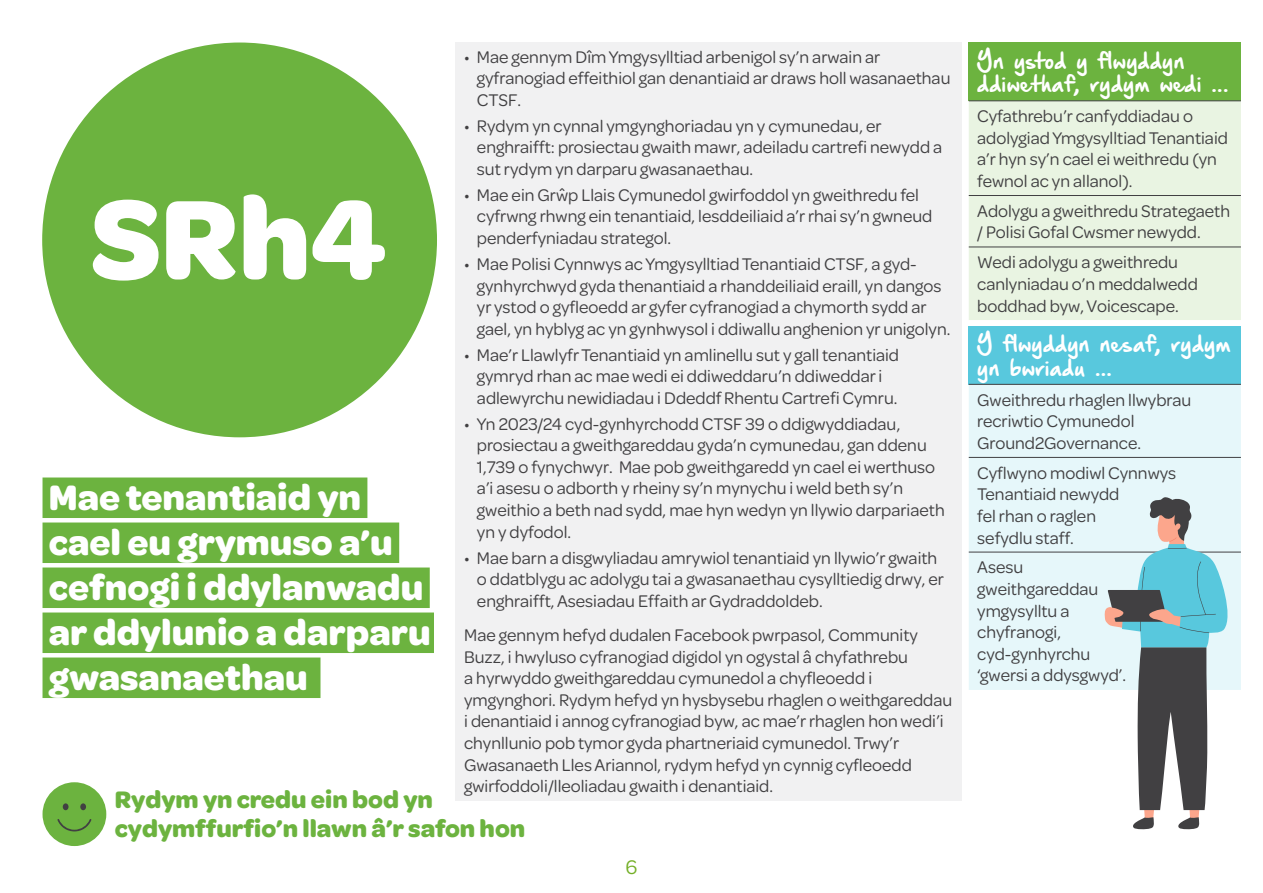
<style>
.page{position:relative;width:1263px;height:893px;background:#fff}
.page>*{position:absolute;margin:0;border:0;box-sizing:border-box;transform-origin:0 0}
.t1{font:700 120px "Omnes";color:#fff}
.t2{font:700 37.5px/45px "Omnes";color:#fff}
.t3{font:700 25.5px/28.5px "Omnes";color:#6cb33f}
.t4{font:21px "Omnes";color:#74af27}
.t5{font:19.5px/23.4px "Hand Of Sean Demo";color:#fff}
.t6{font:18px/21.6px "Omnes";color:#414042}
</style>
<div class="page">
<div style="left:456px;top:43px;width:506px;height:758px;background:#f1f1f2"></div>
<div style="left:969px;top:43px;width:272px;height:58px;background:#6cb33f"></div>
<div style="left:969px;top:101px;width:272px;height:219px;background:#e9f4e2"></div>
<hr style="left:969px;top:100px;width:272px;height:1px;background:#414042">
<hr style="left:969px;top:195px;width:272px;height:1px;background:#414042">
<hr style="left:969px;top:247px;width:272px;height:1px;background:#414042">
<div style="left:969px;top:326px;width:272px;height:58px;background:#58c8dd"></div>
<div style="left:969px;top:385px;width:272px;height:305px;background:#e6f7fa"></div>
<hr style="left:969px;top:384px;width:272px;height:1px;background:#414042">
<hr style="left:969px;top:457px;width:272px;height:1px;background:#414042">
<hr style="left:969px;top:552px;width:272px;height:1px;background:#414042">
<div style="left:42px;top:43px;width:395px;height:394px;background:#6cb33f;border-radius:50%"></div>
<div style="left:43px;top:477px;width:324px;height:41px;background:#6cb33f"></div>
<div style="left:43px;top:522px;width:356px;height:41px;background:#6cb33f"></div>
<div style="left:43px;top:567px;width:387px;height:41px;background:#6cb33f"></div>
<div style="left:43px;top:612px;width:391px;height:41px;background:#6cb33f"></div>
<div style="left:43px;top:657px;width:277px;height:41px;background:#6cb33f"></div>
<svg style="left:1104px;top:497px;width:130px;height:332px"></svg>
<div style="left:43px;top:782px;width:63px;height:64px;background:#6cb33f;border-radius:50%"></div>
<svg style="left:57px;top:819px;width:34px;height:12px"></svg>
<div style="left:80px;top:803px;width:6px;height:7px;background:#414042;border-radius:50%"></div>
<div style="left:63px;top:803px;width:6px;height:7px;background:#414042;border-radius:50%"></div>
<p class="t6" style="left:477px;top:45px;width:475px;text-indent:-13px">• Mae gennym Dîm Ymgysylltiad arbenigol sy’n arwain ar gyfranogiad effeithiol gan denantiaid ar draws holl wasanaethau<br>CTSF.</p>
<p class="t6" style="left:477px;top:114px;width:467px;text-indent:-13px">• Rydym yn cynnal ymgynghoriadau yn y cymunedau, er enghraifft: prosiectau gwaith mawr, adeiladu cartrefi newydd a sut rydym yn darparu gwasanaethau.</p>
<p class="t6" style="left:477px;top:183px;width:457px;text-indent:-13px">• Mae ein Grŵp Llais Cymunedol gwirfoddol yn gweithredu fel cyfrwng rhwng ein tenantiaid, lesddeiliaid a’r rhai sy’n gwneud penderfyniadau strategol.</p>
<p class="t6" style="left:477px;top:252px;width:475px;text-indent:-13px">• Mae Polisi Cynnwys ac Ymgysylltiad Tenantiaid CTSF, a gyd&shy;gynhyrchwyd gyda thenantiaid a rhanddeiliaid eraill, yn dangos yr ystod o gyfleoedd ar gyfer cyfranogiad a chymorth sydd ar gael, yn hyblyg ac yn gynhwysol i ddiwallu anghenion yr unigolyn.</p>
<p class="t6" style="left:477px;top:343px;width:424px;text-indent:-13px">• Mae’r Llawlyfr Tenantiaid yn amlinellu sut y gall tenantiaid gymryd rhan ac mae wedi ei ddiweddaru’n ddiweddar i adlewyrchu newidiadau i Ddeddf Rhentu Cartrefi Cymru.</p>
<p class="t6" style="left:477px;top:412px;width:469px;text-indent:-13px">• Yn 2023/24 cyd-gynhyrchodd CTSF 39 o ddigwyddiadau, prosiectau a gweithgareddau gyda’n cymunedau, gan ddenu 1,739 o fynychwyr. Mae pob gweithgaredd yn cael ei werthuso a’i asesu o adborth y rheiny sy’n mynychu i weld beth sy’n gweithio a beth nad sydd, mae hyn wedyn yn llywio darpariaeth yn y dyfodol.</p>
<p class="t6" style="left:477px;top:546px;width:469px;text-indent:-13px">• Mae barn a disgwyliadau amrywiol tenantiaid yn llywio’r gwaith o ddatblygu ac adolygu tai a gwasanaethau cysylltiedig drwy, er enghraifft, Asesiadau Effaith ar Gydraddoldeb.</p>
<p class="t6" style="left:464px;top:623px;width:489px">Mae gennym hefyd dudalen Facebook pwrpasol, Community Buzz, i hwyluso cyfranogiad digidol yn ogystal â chyfathrebu<br>a hyrwyddo gweithgareddau cymunedol a chyfleoedd i ymgynghori. Rydym hefyd yn hysbysebu rhaglen o weithgareddau i denantiaid i annog cyfranogiad byw, ac mae’r rhaglen hon wedi’i chynllunio pob tymor gyda phartneriaid cymunedol. Trwy’r Gwasanaeth Lles Ariannol, rydym hefyd yn cynnig cyfleoedd gwirfoddoli/lleoliadau gwaith i denantiaid.</p>
<h1 class="t1" style="left:91px;top:154px;width:297px">SRh4</h1>
<h2 class="t2" style="left:49px;top:472px;width:383px">Mae tenantiaid yn cael eu grymuso a’u cefnogi i ddylanwadu ar ddylunio a darparu gwasanaethau</h2>
<h3 class="t3" style="left:115px;top:784px;width:412px">Rydym yn credu ein bod yn cydymffurfio’n llawn â’r safon hon</h3>
<p class="t4" style="left:625px;top:853px;width:13px">6</p>
<p class="t5" style="left:977px;top:51px;width:253px">Yn ystod y flwyddyn ddiwethaf, rydym wedi ...</p>
<p class="t6" style="left:977px;top:104px;width:252px">Cyfathrebu’r canfyddiadau o adolygiad Ymgysylltiad Tenantiaid a’r hyn sy’n cael ei weithredu (yn fewnol ac yn allanol).</p>
<p class="t6" style="left:977px;top:199px;width:254px">Adolygu a gweithredu Strategaeth / Polisi Gofal Cwsmer newydd.</p>
<p class="t6" style="left:977px;top:251px;width:222px">Wedi adolygu a gweithredu canlyniadau o’n meddalwedd boddhad byw, Voicescape.</p>
<p class="t5" style="left:977px;top:334px;width:255px">Y flwyddyn nesaf, rydym yn bwriadu ...</p>
<p class="t6" style="left:977px;top:388px;width:216px">Gweithredu rhaglen llwybrau recriwtio Cymunedol<br>Ground2Governance.</p>
<p class="t6" style="left:977px;top:461px;width:200px">Cyflwyno modiwl Cynnwys<br>Tenantiaid newydd<br>fel rhan o raglen<br>sefydlu staff.</p>
<p class="t6" style="left:977px;top:556px;width:150px">Asesu gweithgareddau ymgysylltu a chyfranogi, cyd-gynhyrchu ‘gwersi a ddysgwyd’.</p>
</div>
